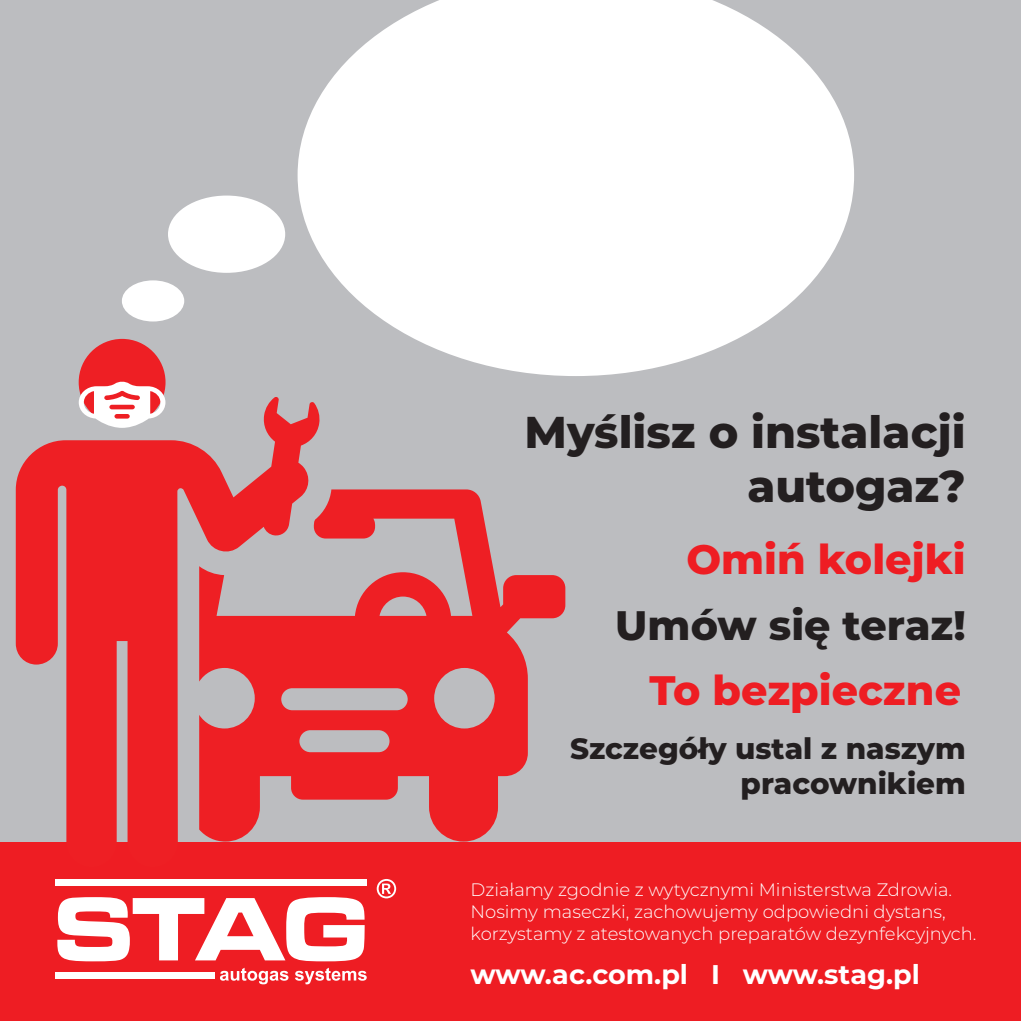
<style>
.page{position:relative;width:1021px;height:1021px;background:#fff}
.page>*{position:absolute;margin:0;border:0;box-sizing:border-box;transform-origin:0 0}
.t1{font:800 44.4px/53.4px "Montserrat";color:#231f20;text-align:right}
.t2{font:800 41.1px "Montserrat";color:#ee1d23}
.t3{font:800 41.1px "Montserrat";color:#231f20}
.t4{font:800 29.4px/35.1px "Montserrat";color:#231f20;text-align:right}
.t5{font:700 27px "Montserrat";color:#fff}
.t6{font:300 18px/21.6px "Montserrat";color:#fff}
</style>
<div class="page">
<div style="left:0;top:0;width:1020px;height:899px;background:#bcbdc0"></div>
<div style="left:0;top:842px;width:1020px;height:178px;background:#ee1d23"></div>
<div style="left:55px;top:972px;width:160px;height:7px;background:#fff"></div>
<svg style="left:57px;top:897px;width:307px;height:64px"></svg>
<div style="left:55px;top:879px;width:312px;height:6px;background:#fff"></div>
<svg style="left:220px;top:967px;width:147px;height:17px"></svg>
<svg style="left:377px;top:879px;width:19px;height:19px"></svg>
<svg style="left:297px;top:0;width:557px;height:376px;fill:#fff"></svg>
<div style="left:168px;top:195px;width:117px;height:78px;background:#fff;border-radius:50%"></div>
<div style="left:122px;top:280px;width:62px;height:41px;background:#fff;border-radius:50%"></div>
<svg style="left:16px;top:397px;width:304px;height:445px;fill:#ee1f24"></svg>
<div style="left:79px;top:339px;width:86px;height:87px;background:#ee1f24;border-radius:50%"></div>
<svg style="left:199px;top:489px;width:366px;height:352px;fill:#ee1f24"></svg>
<svg style="left:79px;top:381px;width:86px;height:47px"></svg>
<h1 class="t1" style="left:524px;top:403px;width:442px">Myślisz o instalacji autogaz?</h1>
<h2 class="t2" style="left:686px;top:529px;width:281px">Omiń kolejki</h2>
<h2 class="t3" style="left:615px;top:594px;width:352px">Umów się teraz!</h2>
<h2 class="t2" style="left:649px;top:660px;width:313px">To bezpieczne</h2>
<h3 class="t4" style="left:570px;top:729px;width:397px">Szczegóły ustal z naszym pracownikiem</h3>
<p class="t6" style="left:470px;top:878px;width:507px">Działamy zgodnie z wytycznymi Ministerstwa Zdrowia.<br>Nosimy maseczki, zachowujemy odpowiedni dystans, korzystamy z atestowanych preparatów dezynfekcyjnych.</p>
<h3 class="t5" style="left:470px;top:955px;width:451px">www.ac.com.pl I www.stag.pl</h3>
</div>
